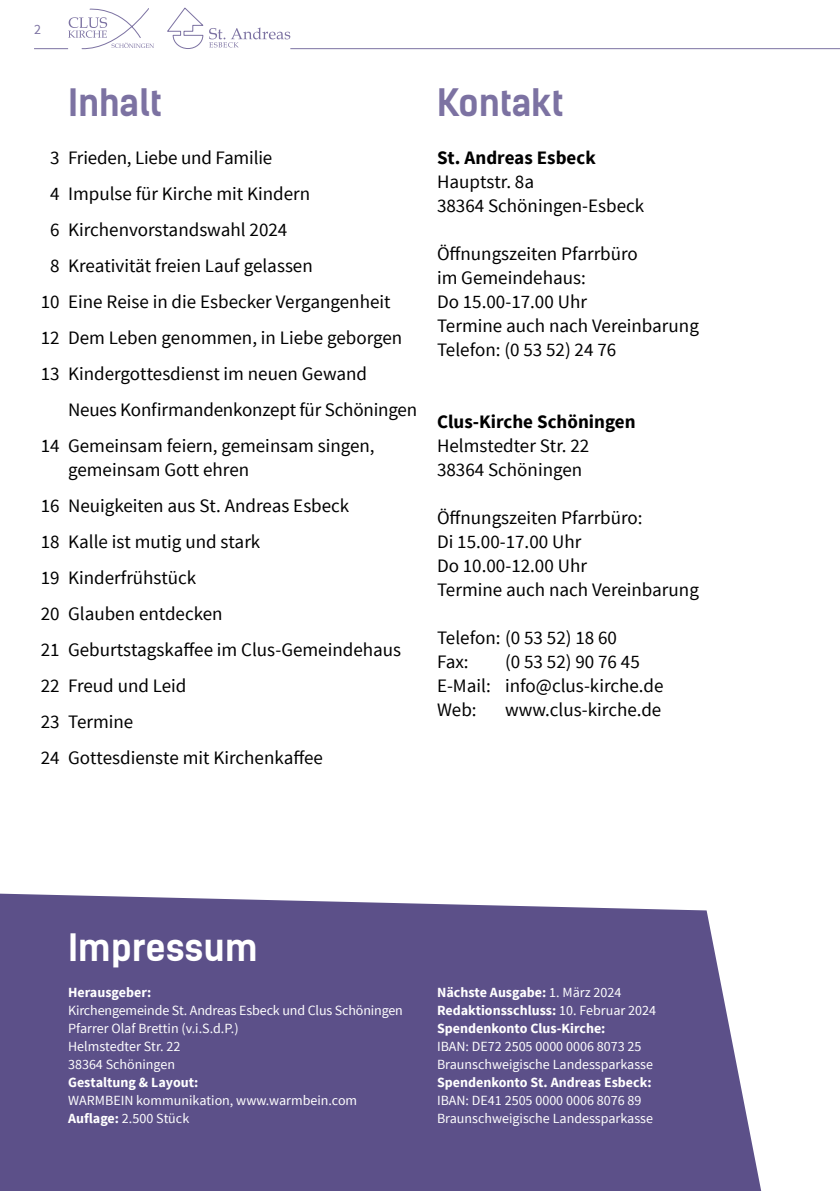
<style>
.page{position:relative;width:840px;height:1191px;background:#fff}
.page>*{position:absolute;margin:0;border:0;box-sizing:border-box;transform-origin:0 0}
.t1{font:700 36px "Kelson Sans";letter-spacing:-.005em;color:#7c72a2}
.t2{font:700 36px "Kelson Sans";color:#fff}
.t3{font:19px/24px "Source Sans Pro";color:#000}
.t4{font:700 19px "Source Sans Pro";color:#000}
.t5{font:14px/18px "Source Sans Pro";color:#fff}
.t6{font:700 14px/18px "Source Sans Pro";color:#fff}
.t7{font:14px "Source Sans Pro";color:#7c72a2}
.s1{font-weight:700}
.s2{font-weight:400}
</style>
<div class="page">
<div style="left:0;top:893px;width:760px;height:298px;background:#5c5089"></div>
<hr style="left:290px;top:48px;width:549px;height:1px;background:#7c72a2">
<svg style="left:68px;top:8px;width:86px;height:42px"></svg>
<svg style="left:167px;top:7px;width:123px;height:42px"></svg>
<hr style="left:34px;top:48px;width:34px;height:1px;background:#7c72a2">
<p class="t7" style="left:34px;top:21px;width:8px">2</p>
<h1 class="t1" style="left:68px;top:81px;width:95px">Inhalt</h1>
<h1 class="t1" style="left:437px;top:81px;width:128px">Kontakt</h1>
<p class="t3" style="left:50px;top:146px;width:223px">3 Frieden, Liebe und Familie</p>
<p class="t3" style="left:50px;top:182px;width:261px">4 Impulse für Kirche mit Kindern</p>
<p class="t3" style="left:50px;top:218px;width:238px">6 Kirchenvorstandswahl 2024</p>
<p class="t3" style="left:50px;top:254px;width:264px">8 Kreativität freien Lauf gelassen</p>
<p class="t3" style="left:41px;top:290px;width:351px">10 Eine Reise in die Esbecker Vergangenheit</p>
<p class="t3" style="left:41px;top:326px;width:363px">12 Dem Leben genommen, in Liebe geborgen</p>
<p class="t3" style="left:41px;top:362px;width:328px">13 Kindergottesdienst im neuen Gewand</p>
<p class="t3" style="left:68px;top:398px;width:350px">Neues Konfirmandenkonzept für Schöningen</p>
<p class="t3" style="left:41px;top:434px;width:335px">14 Gemeinsam feiern, gemeinsam singen,</p>
<p class="t3" style="left:41px;top:452px;width:361px;line-height:36px;text-indent:27px">gemeinsam Gott ehren<br>16 Neuigkeiten aus St. Andreas Esbeck<br>18 Kalle ist mutig und stark<br>19 Kinderfrühstück<br>20 Glauben entdecken<br>21 Geburtstagskaffee im Clus-Gemeindehaus<br>22 Freud und Leid<br>23 Termine<br>24 Gottesdienste mit Kirchenkaffee</p>
<p class="t4" style="left:437px;top:146px;width:160px">St. Andreas Esbeck</p>
<p class="t3" style="left:437px;top:170px;width:209px">Hauptstr. 8a<br>38364 Schöningen-Esbeck</p>
<p class="t3" style="left:437px;top:242px;width:263px">Öffnungszeiten Pfarrbüro<br>im Gemeindehaus:<br>Do 15.00-17.00 Uhr<br>Termine auch nach Vereinbarung<br>Telefon: (0 53 52) 24 76</p>
<p class="t4" style="left:437px;top:409px;width:200px">Clus-Kirche Schöningen</p>
<p class="t3" style="left:437px;top:434px;width:154px">Helmstedter Str. 22<br>38364 Schöningen</p>
<p class="t3" style="left:437px;top:506px;width:263px">Öffnungszeiten Pfarrbüro:<br>Di 15.00-17.00 Uhr<br>Do 10.00-12.00 Uhr<br>Termine auch nach Vereinbarung</p>
<p class="t3" style="left:437px;top:626px;width:181px">Telefon: (0 53 52) 18 60<br>Fax:</p>
<p class="t3" style="left:437px;top:650px;width:228px;text-indent:68px">(0 53 52) 90 76 45<br>E-Mail: info@clus-kirche.de<br>Web:</p>
<p class="t3" style="left:505px;top:698px;width:158px">www.clus-kirche.de</p>
<h1 class="t2" style="left:68px;top:925px;width:191px">Impressum</h1>
<p class="t6" style="left:68px;top:983px;width:85px">Herausgeber:</p>
<p class="t5" style="left:68px;top:1001px;width:336px">Kirchengemeinde St. Andreas Esbeck und Clus Schöningen<br>Pfarrer Olaf Brettin (v.i.S.d.P.)<br>Helmstedter Str. 22<br>38364 Schöningen</p>
<p class="t6" style="left:68px;top:1073px;width:132px">Gestaltung &amp; Layout:</p>
<p class="t5" style="left:68px;top:1091px;width:290px">WARMBEIN kommunikation, www.warmbein.com<br><span class="s1">Auflage:</span> 2.500 Stück</p>
<p class="t6" style="left:437px;top:983px;width:220px">Nächste Ausgabe: <span class="s2">1. März 2024<br></span>Redaktionsschluss: <span class="s2">10. Februar 2024<br></span>Spendenkonto Clus-Kirche:</p>
<p class="t5" style="left:437px;top:1037px;width:217px">IBAN: DE72 2505 0000 0006 8073 25<br>Braunschweigische Landessparkasse</p>
<p class="t6" style="left:437px;top:1073px;width:216px">Spendenkonto St. Andreas Esbeck:</p>
<p class="t5" style="left:437px;top:1091px;width:217px">IBAN: DE41 2505 0000 0006 8076 89<br>Braunschweigische Landessparkasse</p>
</div>
